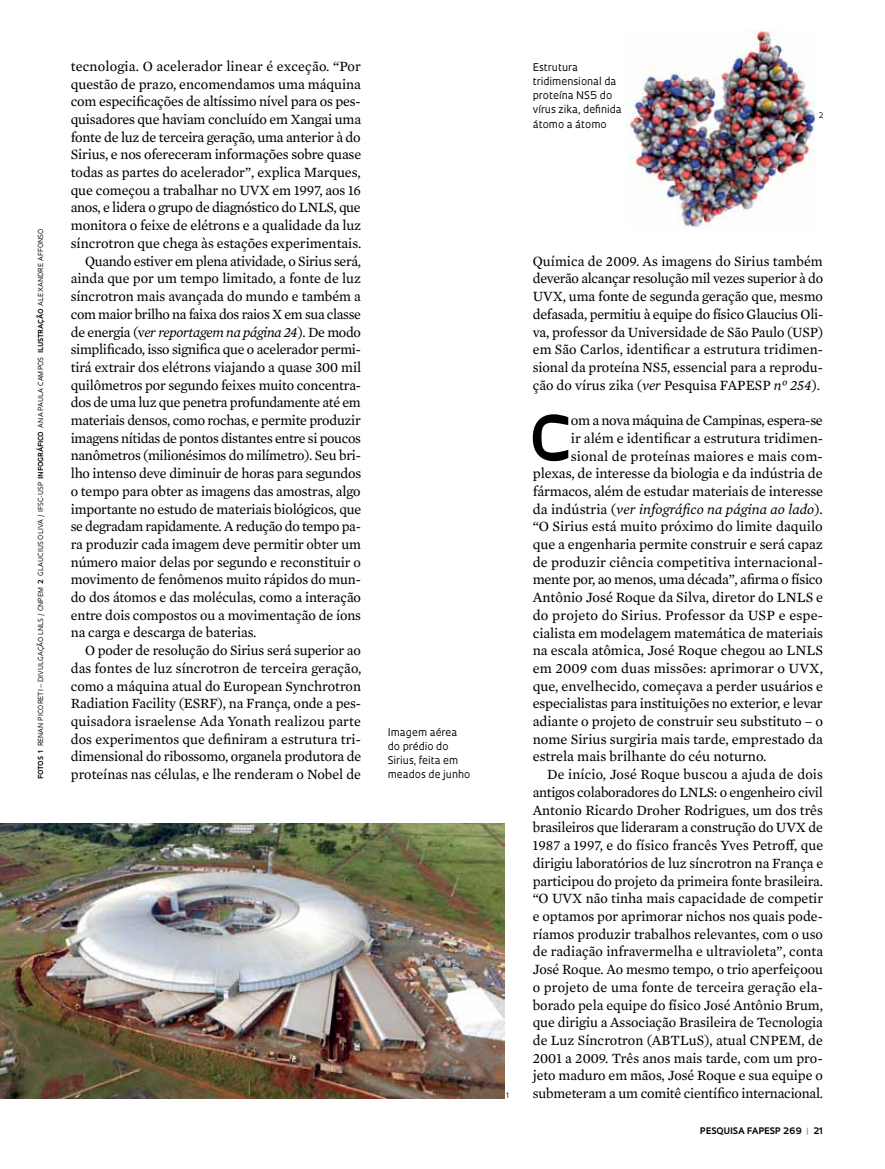
<style>
.page{position:relative;width:885px;height:1169px;background:#fff}
.page>*{position:absolute;margin:0;border:0;box-sizing:border-box;transform-origin:0 0}
.t1{font:700 60.45px "Oculum";color:#000}
.t2{font:14.4px/17.7px "Mercury Text G2";letter-spacing:-.005em;color:#000;text-align:justify}
.t3{font:14.4px "Mercury Text G2";letter-spacing:-.025em;color:#000}
.t4{font:italic 14.4px "Mercury Text G2";letter-spacing:.005em;color:#000}
.t5{font:italic 14.4px "Mercury Text G2";letter-spacing:-.02em;color:#000}
.t6{font:14.4px "Mercury Text G2";letter-spacing:.015em;color:#000}
.t7{font:10.35px/14.1px "Oculum";color:#000}
.t8{font:700 8.7px "Oculum";letter-spacing:.015em;color:#000}
.t9{font:7.35px "Oculum";color:#000}
.t10{font:6.75px "Oculum";letter-spacing:.015em;color:#000}
.s1{font-weight:700}
.s2{font-style:normal}
.s3{font-style:italic}
.s4{color:#939598}
</style>
<div class="page">
<img style="left:0;top:824px;width:504px;height:274px">
<img style="left:626px;top:30px;width:190px;height:199px">
<p class="t10" style="left:36px;top:779px;width:552px;rotate:-90deg"><span class="s1">fotos 1</span> Renan Picoreti – Divu lgação LNLS / CNPEM <span class="s1">2</span> glaucius oliva / ifsc-usp <span class="s1">infográfico</span> ana pau la campos <span class="s1">ilustração</span> alexan dre affonso</p>
<p class="t2" style="left:71px;top:56px;width:292px">tecnologia. O acelerador linear é exceção. “Por</p>
<p class="t2" style="left:71px;top:74px;width:292px">questão de prazo, encomendamos uma máquina</p>
<p class="t2" style="left:71px;top:92px;width:292px">com especificações de altíssimo nível para os pes-</p>
<p class="t2" style="left:71px;top:110px;width:292px">quisadores que haviam concluído em Xangai uma</p>
<p class="t2" style="left:71px;top:127px;width:291px">fonte de luz de terceira geração, uma anterior à do</p>
<p class="t2" style="left:71px;top:145px;width:292px">Sirius, e nos ofereceram informações sobre quase</p>
<p class="t2" style="left:71px;top:163px;width:291px">todas as partes do acelerador”, explica Marques,</p>
<p class="t2" style="left:71px;top:180px;width:292px">que começou a trabalhar no UVX em 1997, aos 16</p>
<p class="t3" style="left:71px;top:197px;width:292px">anos, e lidera o grupo de diagnóstico do LNLS, que</p>
<p class="t2" style="left:71px;top:216px;width:292px">monitora o feixe de elétrons e a qualidade da luz</p>
<p class="t2" style="left:71px;top:233px;width:292px">síncrotron que chega às estações experimentais.</p>
<p class="t3" style="left:85px;top:250px;width:277px">Quando estiver em plena atividade, o Sirius será,</p>
<p class="t2" style="left:71px;top:269px;width:292px">ainda que por um tempo limitado, a fonte de luz</p>
<p class="t2" style="left:71px;top:287px;width:292px">síncrotron mais avançada do mundo e também a</p>
<p class="t3" style="left:71px;top:303px;width:292px">com maior brilho na faixa dos raios X em sua classe</p>
<p class="t5" style="left:71px;top:321px;width:292px"><span class="s2">de energia (v</span>er reportagem na página 24<span class="s2">). De modo</span></p>
<p class="t2" style="left:71px;top:340px;width:292px">simplificado, isso significa que o acelerador permi-</p>
<p class="t2" style="left:71px;top:357px;width:292px">tirá extrair dos elétrons viajando a quase 300 mil</p>
<p class="t2" style="left:71px;top:375px;width:292px">quilômetros por segundo feixes muito concentra-</p>
<p class="t3" style="left:71px;top:392px;width:292px">dos de uma luz que penetra profundamente até em</p>
<p class="t2" style="left:71px;top:410px;width:292px">materiais densos, como rochas, e permite produzir</p>
<p class="t3" style="left:71px;top:427px;width:292px">imagens nítidas de pontos distantes entre si poucos</p>
<p class="t2" style="left:71px;top:446px;width:292px">nanômetros (milionésimos do milímetro). Seu bri-</p>
<p class="t2" style="left:71px;top:464px;width:292px">lho intenso deve diminuir de horas para segundos</p>
<p class="t2" style="left:71px;top:481px;width:291px">o tempo para obter as imagens das amostras, algo</p>
<p class="t2" style="left:71px;top:499px;width:292px">importante no estudo de materiais biológicos, que</p>
<p class="t3" style="left:71px;top:516px;width:292px">se degradam rapidamente. A redução do tempo pa-</p>
<p class="t2" style="left:71px;top:534px;width:292px">ra produzir cada imagem deve permitir obter um</p>
<p class="t2" style="left:71px;top:552px;width:292px">número maior delas por segundo e reconstituir o</p>
<p class="t2" style="left:71px;top:570px;width:292px">movimento de fenômenos muito rápidos do mun-</p>
<p class="t2" style="left:71px;top:587px;width:292px">do dos átomos e das moléculas, como a interação</p>
<p class="t2" style="left:71px;top:605px;width:292px">entre dois compostos ou a movimentação de íons</p>
<p class="t2" style="left:71px;top:623px;width:187px">na carga e descarga de baterias.</p>
<p class="t2" style="left:85px;top:641px;width:277px">O poder de resolução do Sirius será superior ao</p>
<p class="t2" style="left:71px;top:658px;width:292px">das fontes de luz síncrotron de terceira geração,</p>
<p class="t2" style="left:71px;top:676px;width:292px">como a máquina atual do European Synchrotron</p>
<p class="t2" style="left:71px;top:694px;width:292px">Radiation Facility (ESRF), na França, onde a pes-</p>
<p class="t2" style="left:71px;top:711px;width:292px">quisadora israelense Ada Yonath realizou parte</p>
<p class="t2" style="left:71px;top:729px;width:292px">dos experimentos que definiram a estrutura tri-</p>
<p class="t2" style="left:71px;top:747px;width:292px">dimensional do ribossomo, organela produtora de</p>
<p class="t2" style="left:71px;top:764px;width:292px">proteínas nas células, e lhe renderam o Nobel de</p>
<p class="t7" style="left:388px;top:724px;width:84px">Imagem aérea do prédio do<br>Sirius, feita em meados de junho</p>
<p class="t7" style="left:533px;top:60px;width:91px">Estrutura tridimensional da proteína NS5 do vírus zika, definida átomo a átomo</p>
<p class="t9" style="left:819px;top:111px;width:6px">2</p>
<p class="t2" style="left:533px;top:251px;width:292px">Química de 2009. As imagens do Sirius também deverão alcançar resolução mil vezes superior à do UVX, uma fonte de segunda geração que, mesmo defasada, permitiu à equipe do físico Glaucius Oli&shy;va, professor da Universidade de São Paulo (USP) em São Carlos, identificar a estrutura tridimen&shy;sional da proteína NS5, essencial para a reprodu&shy;ção do vírus zika (<span class="s3">ver</span> Pesquisa FAPESP <span class="s3">nº 254</span>).</p>
<h1 class="t1" style="left:529px;top:397px;width:37px">C</h1>
<p class="t3" style="left:571px;top:410px;width:254px">om a nova máquina de Campinas, espera-se</p>
<p class="t2" style="left:571px;top:428px;width:254px">ir além e identificar a estrutura tridimen-</p>
<p class="t2" style="left:571px;top:446px;width:253px">sional de proteínas maiores e mais com-</p>
<p class="t2" style="left:533px;top:464px;width:292px">plexas, de interesse da biologia e da indústria de</p>
<p class="t2" style="left:533px;top:481px;width:292px">fármacos, além de estudar materiais de interesse</p>
<p class="t4" style="left:533px;top:498px;width:292px"><span class="s2">da indústria (</span>ver infográfico na página ao lado<span class="s2">).</span></p>
<p class="t2" style="left:533px;top:517px;width:292px">“O Sirius está muito próximo do limite daquilo</p>
<p class="t2" style="left:533px;top:534px;width:292px">que a engenharia permite construir e será capaz</p>
<p class="t2" style="left:533px;top:552px;width:292px">de produzir ciência competitiva internacional-</p>
<p class="t3" style="left:533px;top:569px;width:292px">mente por, ao menos, uma década”, afirma o físico</p>
<p class="t2" style="left:533px;top:587px;width:292px">Antônio José Roque da Silva, diretor do LNLS e</p>
<p class="t2" style="left:533px;top:605px;width:292px">do projeto do Sirius. Professor da USP e espe-</p>
<p class="t2" style="left:533px;top:623px;width:292px">cialista em modelagem matemática de materiais</p>
<p class="t2" style="left:533px;top:641px;width:292px">na escala atômica, José Roque chegou ao LNLS</p>
<p class="t2" style="left:533px;top:658px;width:292px">em 2009 com duas missões: aprimorar o UVX,</p>
<p class="t2" style="left:533px;top:676px;width:292px">que, envelhecido, começava a perder usuários e</p>
<p class="t2" style="left:533px;top:694px;width:291px">especialistas para instituições no exterior, e levar</p>
<p class="t2" style="left:533px;top:711px;width:292px">adiante o projeto de construir seu substituto – o</p>
<p class="t2" style="left:533px;top:729px;width:292px">nome Sirius surgiria mais tarde, emprestado da</p>
<p class="t2" style="left:533px;top:747px;width:235px">estrela mais brilhante do céu noturno.</p>
<p class="t2" style="left:547px;top:765px;width:277px">De início, José Roque buscou a ajuda de dois</p>
<p class="t2" style="left:533px;top:782px;width:292px">antigos colaboradores do LNLS: o engenheiro civil</p>
<p class="t2" style="left:533px;top:800px;width:292px">Antonio Ricardo Droher Rodrigues, um dos três</p>
<p class="t2" style="left:533px;top:818px;width:292px">brasileiros que lideraram a construção do UVX de</p>
<p class="t2" style="left:533px;top:835px;width:292px">1987 a 1997, e do físico francês Yves Petroff, que</p>
<p class="t2" style="left:533px;top:853px;width:292px">dirigiu laboratórios de luz síncrotron na França e</p>
<p class="t2" style="left:533px;top:871px;width:292px">participou do projeto da primeira fonte brasileira.</p>
<p class="t2" style="left:533px;top:888px;width:292px">“O UVX não tinha mais capacidade de competir</p>
<p class="t2" style="left:533px;top:906px;width:292px">e optamos por aprimorar nichos nos quais pode-</p>
<p class="t2" style="left:533px;top:924px;width:292px">ríamos produzir trabalhos relevantes, com o uso</p>
<p class="t2" style="left:533px;top:942px;width:292px">de radiação infravermelha e ultravioleta”, conta</p>
<p class="t2" style="left:533px;top:959px;width:292px">José Roque. Ao mesmo tempo, o trio aperfeiçoou</p>
<p class="t6" style="left:533px;top:976px;width:292px">o projeto de uma fonte de terceira geração ela-</p>
<p class="t2" style="left:533px;top:995px;width:292px">borado pela equipe do físico José Antônio Brum,</p>
<p class="t2" style="left:533px;top:1012px;width:292px">que dirigiu a Associação Brasileira de Tecnologia</p>
<p class="t2" style="left:533px;top:1030px;width:292px">de Luz Síncrotron (ABTLuS), atual CNPEM, de</p>
<p class="t2" style="left:533px;top:1048px;width:292px">2001 a 2009. Três anos mais tarde, com um pro-</p>
<p class="t2" style="left:533px;top:1065px;width:292px">jeto maduro em mãos, José Roque e sua equipe o</p>
<p class="t9" style="left:506px;top:1090px;width:5px">1</p>
<p class="t2" style="left:533px;top:1083px;width:292px">submeteram a um comitê científico internacional.</p>
<p class="t8" style="left:700px;top:1124px;width:125px">PESQUISA FAPESP 269 <span class="s4">|</span> 21</p>
</div>
